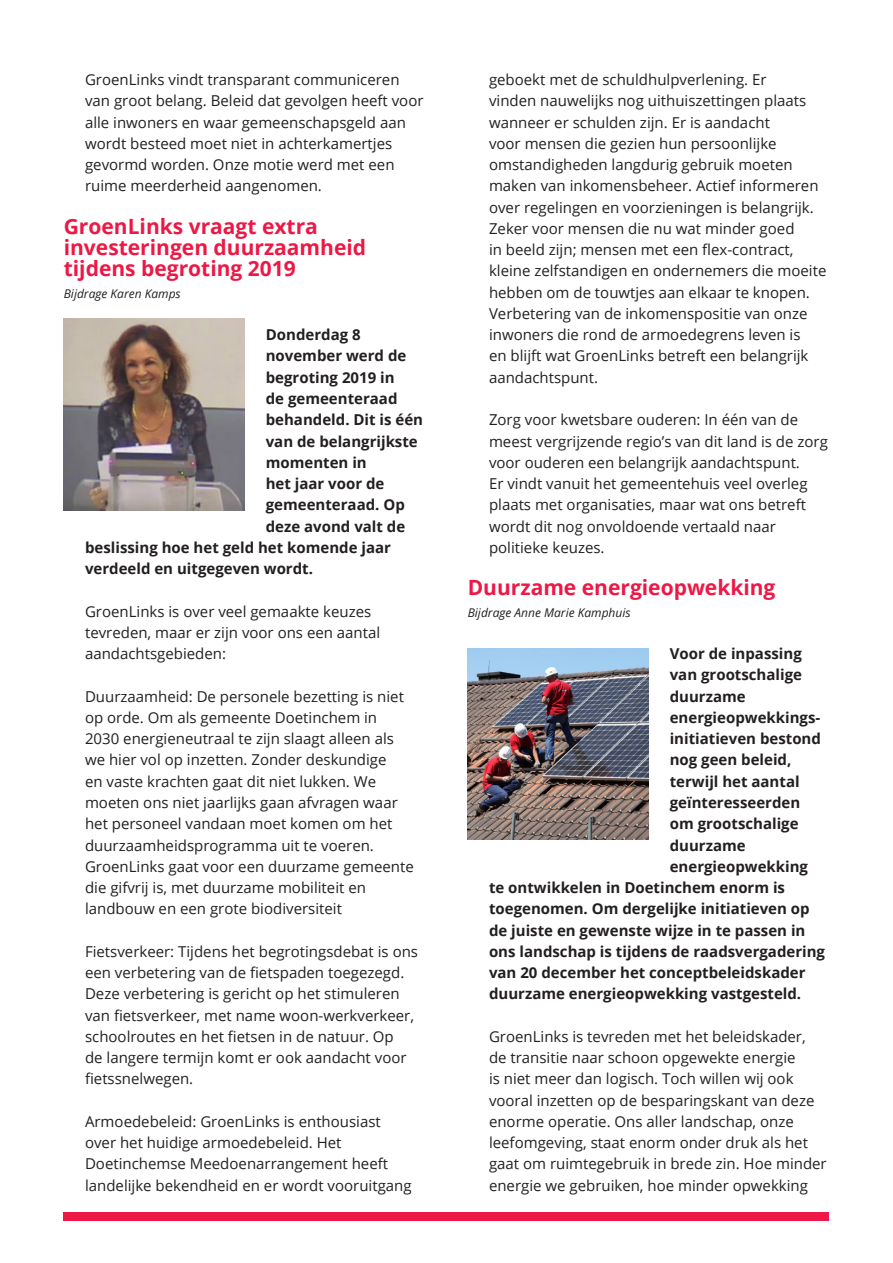
<style>
.page{position:relative;width:893px;height:1263px;background:#fff}
.page>*{position:absolute;margin:0;border:0;box-sizing:border-box;transform-origin:0 0}
.Tussenkop{font:700 21px/21.3px "Open Sans";color:#ed1845}
.Body{font:15px/21.3px "Open Sans";color:#231f20}
.Body_Bold{font:700 15px "Open Sans";color:#231f20}
.Auteur{font:italic 12px "Open Sans";color:#231f20}
</style>
<div class="page">
<img style="left:64px;top:319px;width:180px;height:191px">
<img style="left:468px;top:648px;width:180px;height:192px">
<div style="left:64px;top:1212px;width:765px;height:8px;background:#ed1845"></div>
<p class="Body" style="left:85px;top:69px;width:340px">GroenLinks vindt transparant communiceren van groot belang. Beleid dat gevolgen heeft voor alle inwoners en waar gemeenschapsgeld aan wordt besteed moet niet in achterkamertjes gevormd worden. Onze motie werd met een ruime meerderheid aangenomen.</p>
<p class="Tussenkop" style="left:64px;top:215px;width:304px">GroenLinks vraagt extra investeringen duurzaamheid tijdens begroting 2019</p>
<p class="Auteur" style="left:64px;top:285px;width:118px">Bijdrage Karen Kamps</p>
<p class="Body_Bold" style="left:266px;top:324px;width:96px">Donderdag 8</p>
<p class="Body_Bold" style="left:266px;top:345px;width:142px">november werd de</p>
<p class="Body_Bold" style="left:266px;top:367px;width:130px">begroting 2019 in</p>
<p class="Body_Bold" style="left:266px;top:388px;width:133px">de gemeenteraad</p>
<p class="Body_Bold" style="left:266px;top:409px;width:159px">behandeld. Dit is één</p>
<p class="Body_Bold" style="left:266px;top:430px;width:154px">van de belangrijkste</p>
<p class="Body_Bold" style="left:266px;top:452px;width:103px">momenten in</p>
<p class="Body_Bold" style="left:266px;top:473px;width:120px">het jaar voor de</p>
<p class="Body_Bold" style="left:266px;top:494px;width:141px">gemeenteraad. Op</p>
<p class="Body_Bold" style="left:266px;top:515px;width:141px">deze avond valt de</p>
<p class="Body_Bold" style="left:85px;top:537px;width:307px">beslissing hoe het geld het komende jaar</p>
<p class="Body_Bold" style="left:85px;top:558px;width:230px">verdeeld en uitgegeven wordt.</p>
<p class="Body" style="left:85px;top:600px;width:297px">GroenLinks is over veel gemaakte keuzes tevreden, maar er zijn voor ons een aantal aandachtsgebieden:</p>
<p class="Body" style="left:85px;top:685px;width:330px">Duurzaamheid: De personele bezetting is niet op orde. Om als gemeente Doetinchem in 2030 energieneutraal te zijn slaagt alleen als we hier vol op inzetten. Zonder deskundige<br>en vaste krachten gaat dit niet lukken. We moeten ons niet jaarlijks gaan afvragen waar het personeel vandaan moet komen om het duurzaamheidsprogramma uit te voeren.<br>GroenLinks gaat voor een duurzame gemeente die gifvrij is, met duurzame mobiliteit en landbouw en een grote biodiversiteit</p>
<p class="Body" style="left:85px;top:940px;width:335px">Fietsverkeer: Tijdens het begrotingsdebat is ons een verbetering van de fietspaden toegezegd.<br>Deze verbetering is gericht op het stimuleren van fietsverkeer, met name woon-werkverkeer, schoolroutes en het fietsen in de natuur. Op<br>de langere termijn komt er ook aandacht voor fietssnelwegen.</p>
<p class="Body" style="left:85px;top:1110px;width:328px">Armoedebeleid: GroenLinks is enthousiast over het huidige armoedebeleid. Het Doetinchemse Meedoenarrangement heeft landelijke bekendheid en er wordt vooruitgang</p>
<p class="Body" style="left:489px;top:69px;width:339px">geboekt met de schuldhulpverlening. Er<br>vinden nauwelijks nog uithuiszettingen plaats wanneer er schulden zijn. Er is aandacht<br>voor mensen die gezien hun persoonlijke omstandigheden langdurig gebruik moeten maken van inkomensbeheer. Actief informeren over regelingen en voorzieningen is belangrijk.<br>Zeker voor mensen die nu wat minder goed<br>in beeld zijn; mensen met een flex-contract, kleine zelfstandigen en ondernemers die moeite hebben om de touwtjes aan elkaar te knopen.<br>Verbetering van de inkomenspositie van onze inwoners die rond de armoedegrens leven is<br>en blijft wat GroenLinks betreft een belangrijk aandachtspunt.</p>
<p class="Body" style="left:489px;top:409px;width:340px">Zorg voor kwetsbare ouderen: In één van de meest vergrijzende regio’s van dit land is de zorg voor ouderen een belangrijk aandachtspunt.<br>Er vindt vanuit het gemeentehuis veel overleg plaats met organisaties, maar wat ons betreft wordt dit nog onvoldoende vertaald naar politieke keuzes.</p>
<p class="Tussenkop" style="left:468px;top:576px;width:309px">Duurzame energieopwekking</p>
<p class="Auteur" style="left:468px;top:604px;width:164px">Bijdrage Anne Marie Kamphuis</p>
<p class="Body_Bold" style="left:670px;top:643px;width:134px">Voor de inpassing</p>
<p class="Body_Bold" style="left:670px;top:664px;width:134px">van grootschalige</p>
<p class="Body_Bold" style="left:670px;top:686px;width:77px">duurzame</p>
<p class="Body_Bold" style="left:670px;top:707px;width:152px">energieopwekkings-</p>
<p class="Body_Bold" style="left:670px;top:728px;width:153px">initiatieven bestond</p>
<p class="Body_Bold" style="left:670px;top:749px;width:123px">nog geen beleid,</p>
<p class="Body_Bold" style="left:670px;top:771px;width:131px">terwijl het aantal</p>
<p class="Body_Bold" style="left:670px;top:792px;width:132px">geïnteresseerden</p>
<p class="Body_Bold" style="left:670px;top:813px;width:130px">om grootschalige</p>
<p class="Body_Bold" style="left:670px;top:834px;width:77px">duurzame</p>
<p class="Body_Bold" style="left:670px;top:856px;width:140px">energieopwekking</p>
<p class="Body_Bold" style="left:489px;top:877px;width:298px">te ontwikkelen in Doetinchem enorm is</p>
<p class="Body_Bold" style="left:489px;top:898px;width:322px">toegenomen. Om dergelijke initiatieven op</p>
<p class="Body_Bold" style="left:489px;top:919px;width:318px">de juiste en gewenste wijze in te passen in</p>
<p class="Body_Bold" style="left:489px;top:941px;width:338px">ons landschap is tijdens de raadsvergadering</p>
<p class="Body_Bold" style="left:489px;top:962px;width:318px">van 20 december het conceptbeleidskader</p>
<p class="Body_Bold" style="left:489px;top:983px;width:314px">duurzame energieopwekking vastgesteld.</p>
<p class="Body" style="left:489px;top:1025px;width:339px">GroenLinks is tevreden met het beleidskader, de transitie naar schoon opgewekte energie<br>is niet meer dan logisch. Toch willen wij ook vooral inzetten op de besparingskant van deze enorme operatie. Ons aller landschap, onze leefomgeving, staat enorm onder druk als het gaat om ruimtegebruik in brede zin. Hoe minder energie we gebruiken, hoe minder opwekking</p>
</div>
